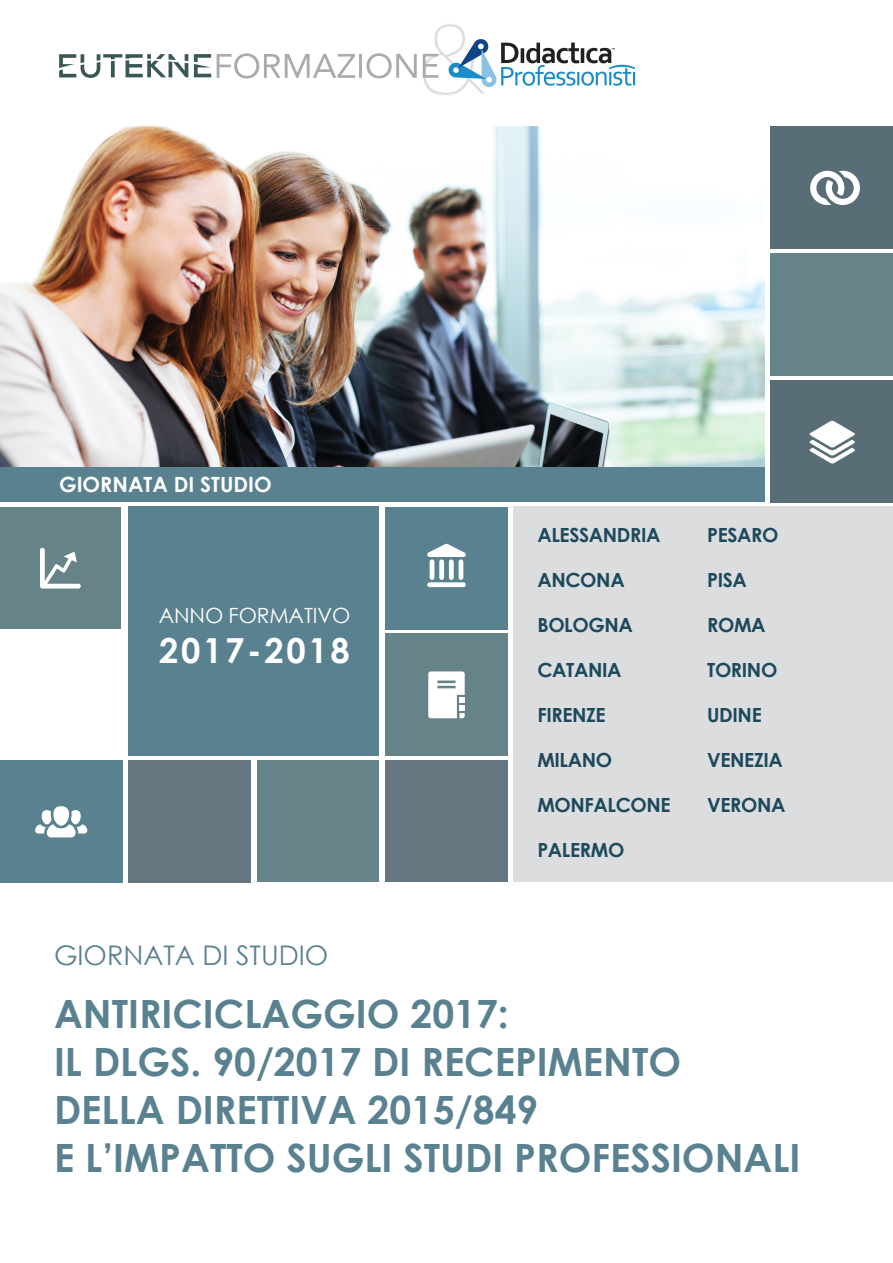
<style>
.page{position:relative;width:893px;height:1263px;background:#fff}
.page>*{position:absolute;margin:0;border:0;box-sizing:border-box;transform-origin:0 0}
.t1{font:700 39px/48px "Century Gothic";color:#598190}
.t2{font:700 34.5px "Century Gothic";letter-spacing:.08em;color:#fff}
.t3{font:27px "Century Gothic";color:#598190}
.t4{font:700 21px "Century Gothic";color:#fff}
.t5{font:21px "Century Gothic";letter-spacing:-.005em;color:#fff}
.t6{font:700 19.5px "Century Gothic";letter-spacing:-.02em;color:#1d495c}
</style>
<div class="page">
<div style="left:128px;top:507px;width:251px;height:249px;background:#598190"></div>
<svg style="left:59px;top:54px;width:129px;height:24px"></svg>
<svg style="left:194px;top:54px;width:17px;height:23px"></svg>
<svg style="left:217px;top:53px;width:138px;height:26px"></svg>
<hr style="left:359px;top:54px;width:3px;height:24px;background:#ababab">
<svg style="left:366px;top:24px;width:269px;height:71px"></svg>
<div style="left:770px;top:253px;width:123px;height:123px;background:#66838a"></div>
<div style="left:0;top:760px;width:122px;height:123px;background:#598190"></div>
<div style="left:0;top:507px;width:121px;height:122px;background:#66838a"></div>
<div style="left:257px;top:760px;width:122px;height:122px;background:#66838a"></div>
<div style="left:128px;top:760px;width:123px;height:123px;background:#657680"></div>
<div style="left:770px;top:380px;width:123px;height:123px;background:#596d77"></div>
<div style="left:385px;top:760px;width:123px;height:122px;background:#657680"></div>
<div style="left:385px;top:634px;width:123px;height:122px;background:#66838a"></div>
<div style="left:770px;top:127px;width:123px;height:122px;background:#596d77"></div>
<div style="left:385px;top:507px;width:123px;height:122px;background:#598190"></div>
<img style="left:0;top:127px;width:764px;height:340px">
<div style="left:0;top:467px;width:765px;height:35px;background:#598190"></div>
<svg style="left:40px;top:548px;width:41px;height:40px"></svg>
<div style="left:439px;top:559px;width:5px;height:21px;background:#fff;border-radius:2px"></div>
<div style="left:449px;top:559px;width:5px;height:21px;background:#fff;border-radius:2px"></div>
<hr style="left:459px;top:559px;width:4px;height:21px;background:#fff;border-radius:2px">
<hr style="left:430px;top:559px;width:4px;height:21px;background:#fff;border-radius:2px">
<svg style="left:427px;top:544px;width:39px;height:13px"></svg>
<div style="left:427px;top:582px;width:39px;height:5px;background:#fff;border-radius:2px"></div>
<svg style="left:809px;top:421px;width:46px;height:43px"></svg>
<div style="left:53px;top:806px;width:16px;height:20px;background:#fff;border-radius:8px"></div>
<svg style="left:35px;top:810px;width:52px;height:27px"></svg>
<svg style="left:428px;top:671px;width:37px;height:47px;background:#ebeeef"></svg>
<svg style="left:810px;top:171px;width:50px;height:34px"></svg>
<div style="left:514px;top:507px;width:379px;height:375px;background:#dcdddf"></div>
<p class="t4" style="left:59px;top:469px;width:214px">GIORNATA DI STUDIO</p>
<p class="t5" style="left:159px;top:601px;width:193px">ANNO FORMATIVO</p>
<p class="t2" style="left:159px;top:625px;width:192px">2017-2018</p>
<p class="t3" style="left:54px;top:936px;width:276px">GIORNATA DI STUDIO</p>
<p class="t6" style="left:537px;top:520px;width:125px">ALESSANDRIA</p>
<p class="t6" style="left:537px;top:565px;width:89px">ANCONA</p>
<p class="t6" style="left:537px;top:610px;width:97px">BOLOGNA</p>
<p class="t6" style="left:537px;top:655px;width:86px">CATANIA</p>
<p class="t6" style="left:537px;top:700px;width:70px">FIRENZE</p>
<p class="t6" style="left:537px;top:745px;width:76px">MILANO</p>
<p class="t6" style="left:537px;top:790px;width:135px">MONFALCONE</p>
<p class="t6" style="left:537px;top:835px;width:88px">PALERMO</p>
<p class="t6" style="left:707px;top:520px;width:73px">PESARO</p>
<p class="t6" style="left:707px;top:565px;width:41px">PISA</p>
<p class="t6" style="left:707px;top:610px;width:60px">ROMA</p>
<p class="t6" style="left:707px;top:655px;width:72px">TORINO</p>
<p class="t6" style="left:707px;top:700px;width:56px">UDINE</p>
<p class="t6" style="left:707px;top:745px;width:77px">VENEZIA</p>
<p class="t6" style="left:707px;top:790px;width:80px">VERONA</p>
<p class="t1" style="left:54px;top:988px;width:748px">ANTIRICICLAGGIO 2017:<br>IL DLGS. 90/2017 DI RECEPIMENTO<br>DELLA DIRETTIVA 2015/849<br>E L’IMPATTO SUGLI STUDI PROFESSIONALI</p>
</div>
